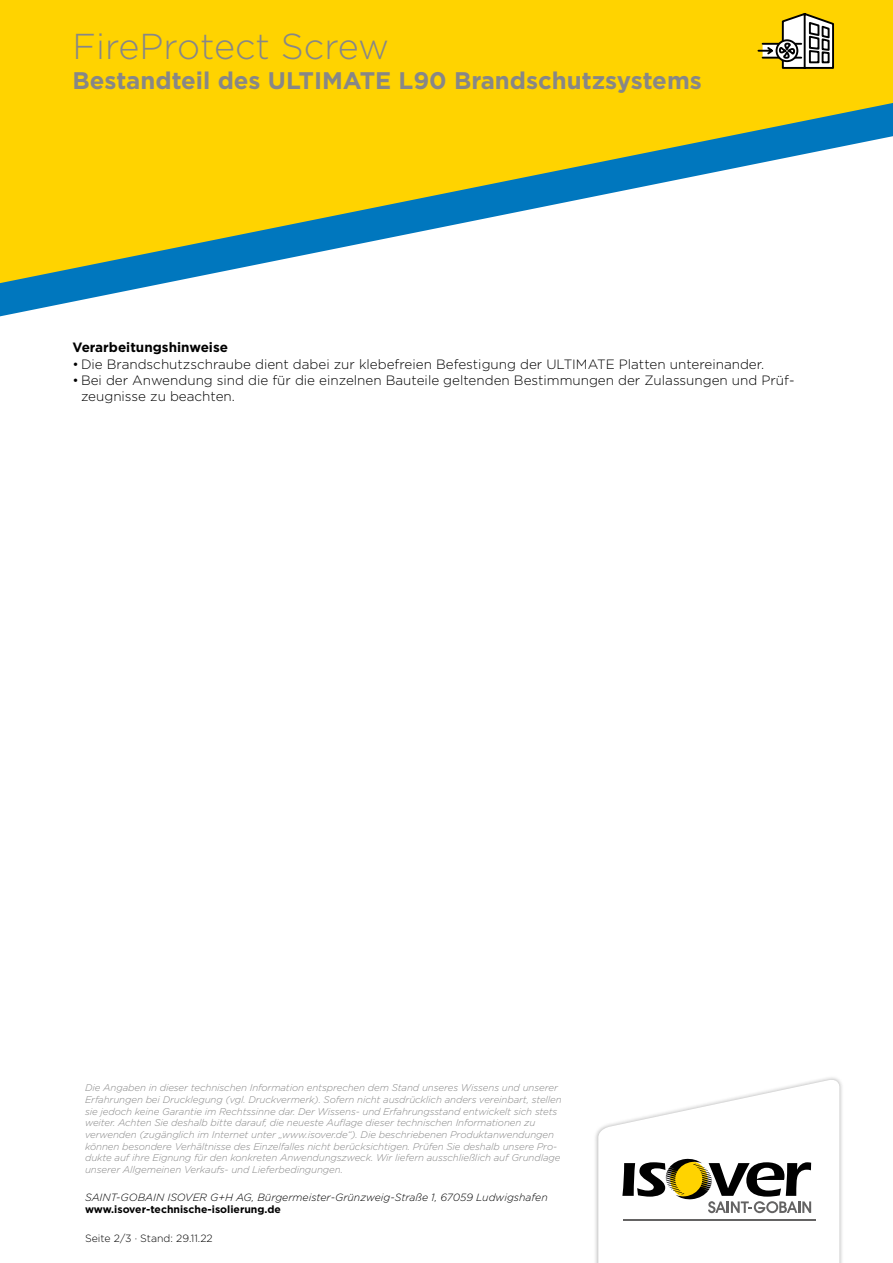
<style>
.page{position:relative;width:893px;height:1263px;background:#fff}
.page>*{position:absolute;margin:0;border:0;box-sizing:border-box;transform-origin:0 0}
.t1{font:300 36px "Gotham";color:#878787}
.t2{font:700 24px "Gotham";color:#878787}
.t3{font:300 13.5px/16.2px "Gotham";color:#000}
.t4{font:700 13.5px "Gotham";color:#000}
.t5{font:italic 300 10.5px "Gotham";color:#000}
.t6{font:700 10.5px "Gotham";color:#000}
.t7{font:300 10.5px "Gotham";color:#000}
.t8{font:italic 300 9.75px/11.7px "Gotham";letter-spacing:-.01em;color:#878787}
</style>
<div class="page">
<div style="left:594px;top:1075px;width:250px;height:188px;background:#000;opacity:.3"></div>
<svg style="left:598px;top:1078px;width:241px;height:185px"></svg>
<svg style="left:0;top:283px;width:165px;height:33px"></svg>
<svg style="left:0;top:0;width:893px;height:283px;fill:#ffd300"></svg>
<svg style="left:757px;top:13px;width:77px;height:56px"></svg>
<h1 class="t1" style="left:72px;top:23px;width:318px">FireProtect Screw</h1>
<h2 class="t2" style="left:72px;top:64px;width:631px">Bestandteil des ULTIMATE L90 Brandschutzsystems</h2>
<h3 class="t4" style="left:72px;top:339px;width:157px">Verarbeitungshinweise</h3>
<h3 class="t3" style="left:72px;top:355px;width:693px">• Die Brandschutzschraube dient dabei zur klebefreien Befestigung der ULTIMATE Platten untereinander.</h3>
<h3 class="t3" style="left:81px;top:372px;width:715px;text-indent:-9px">• Bei der Anwendung sind die für die einzelnen Bauteile geltenden Bestimmungen der Zulassungen und Prüf&shy;zeugnisse zu beachten.</h3>
<p class="t8" style="left:85px;top:1081px;width:478px">Die Angaben in dieser technischen Information entsprechen dem Stand unseres Wissens und unserer Erfahrungen bei Drucklegung (vgl. Druckvermerk). Sofern nicht ausdrücklich anders vereinbart, stellen sie jedoch keine Garantie im Rechtssinne dar. Der Wissens- und Erfahrungsstand entwickelt sich stets weiter. Achten Sie deshalb bitte darauf, die neueste Auflage dieser technischen Informationen zu verwenden (zugänglich im Internet unter „www.isover.de“). Die beschriebenen Produktanwendungen können besondere Verhältnisse des Einzelfalles nicht berücksichtigen. Prüfen Sie deshalb unsere Pro&shy;dukte auf ihre Eignung für den konkreten Anwendungszweck. Wir liefern ausschließlich auf Grundlage unserer Allgemeinen Verkaufs- und Lieferbedingungen.</p>
<p class="t5" style="left:85px;top:1190px;width:464px">SAINT-GOBAIN ISOVER G+H AG, Bürgermeister-Grünzweig-Straße 1, 67059 Ludwigshafen</p>
<p class="t7" style="left:85px;top:1231px;width:129px">Seite 2/3 · Stand: 29.11.22</p>
<p class="t6" style="left:85px;top:1202px;width:197px">www.isover-technische-isolierung.de</p>
</div>
